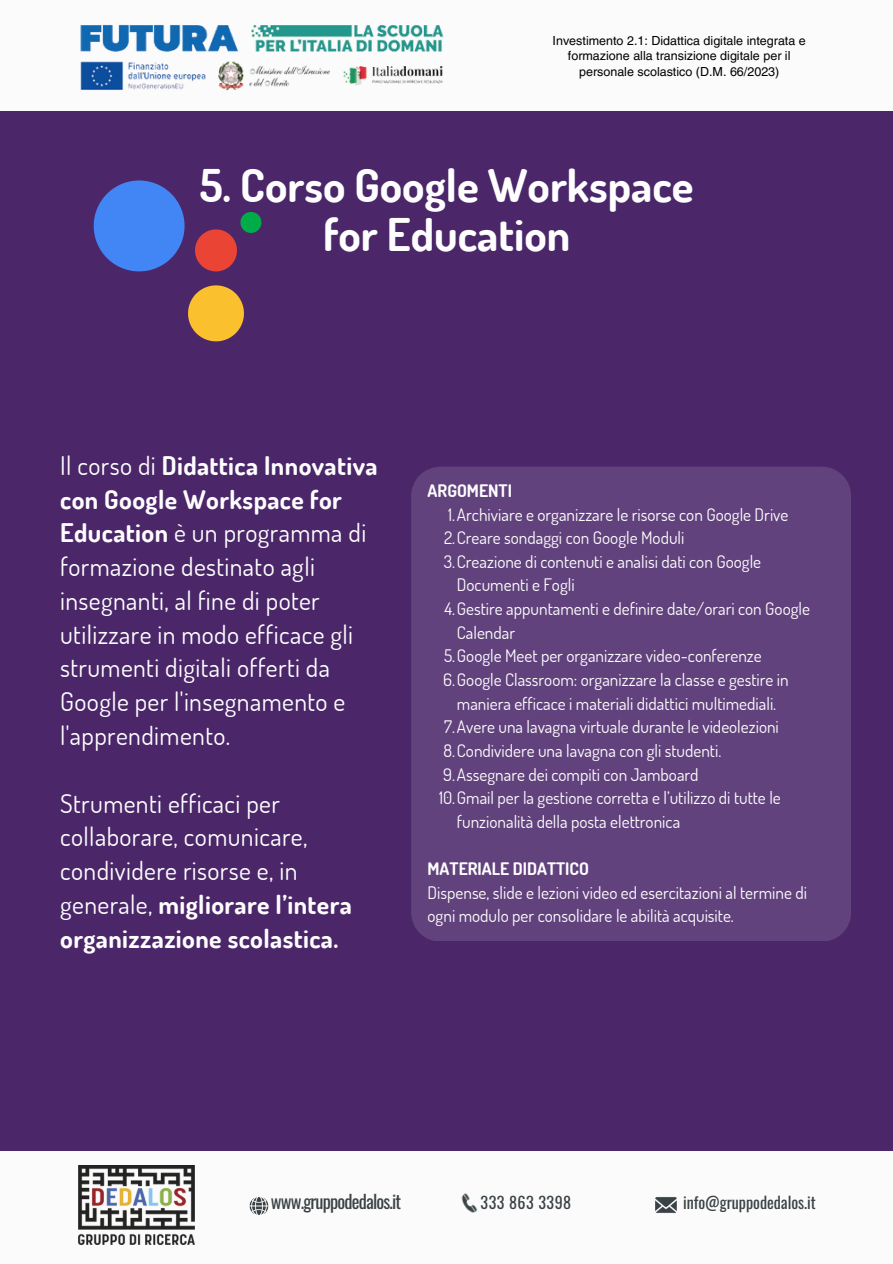
<style>
.page{position:relative;width:893px;height:1264px;background:#fff}
.page>*{position:absolute;margin:0;border:0;box-sizing:border-box;transform-origin:0 0}
.t1{font:700 45px/48.3px "Dosis";color:#fefefe;text-align:center}
.t2{font:25.65px/33.8px "Dosis";letter-spacing:.015em;color:#fefefe}
.t3{font:18.3px "Oswald";letter-spacing:-.045em;color:#3b4246}
.t4{font:17.25px/23.7px "Dosis";color:#fefefe}
.t5{font:700 17.25px "Dosis";color:#fefefe}
.t6{font:16.05px "Oswald";color:#3b4246}
.t7{font:16.05px "Oswald";letter-spacing:.03em;color:#3b4246}
.t8{font:12.45px "Helvetica LT Pro";color:#000}
.s1{font-weight:700}
</style>
<div class="page">
<div style="left:0;top:0;width:892px;height:1263px;background:#4b276a"></div>
<div style="left:0;top:0;width:892px;height:110px;background:#fafbfa"></div>
<img style="left:80px;top:25px;width:364px;height:66px">
<div style="left:411px;top:466px;width:440px;height:475px;background:#62427d;border-radius:29px"></div>
<svg style="left:94px;top:180px;width:90px;height:91px"></svg>
<svg style="left:188px;top:285px;width:56px;height:56px"></svg>
<svg style="left:195px;top:212px;width:66px;height:59px"></svg>
<div style="left:0;top:1150px;width:892px;height:113px;background:#fafbfa"></div>
<img style="left:78px;top:1165px;width:116px;height:79px">
<img style="left:249px;top:1197px;width:20px;height:18px">
<img style="left:461px;top:1193px;width:17px;height:20px">
<img style="left:655px;top:1197px;width:22px;height:16px">
<p class="t8" style="left:552px;top:36px;width:255px">Investimento 2.1: Didattica digitale integrata e</p>
<p class="t8" style="left:568px;top:52px;width:224px">formazione alla transizione digitale per il</p>
<p class="t8" style="left:579px;top:67px;width:202px">personale scolastico (D.M. 66/2023)</p>
<p class="t1" style="left:200px;top:160px;width:495px">5. Corso Google Workspace for Education</p>
<p class="t2" style="left:60px;top:448px;width:319px">Il corso di <span class="s1">Didattica Innovativa con Google Workspace for<br>Education</span> è un programma di formazione destinato agli insegnanti, al fine di poter utilizzare in modo efficace gli strumenti digitali offerti da<br>Google per l'insegnamento e l'apprendimento.</p>
<p class="t2" style="left:60px;top:785px;width:293px">Strumenti efficaci per collaborare, comunicare, condividere risorse e, in generale, <span class="s1">migliorare l’intera organizzazione scolastica.</span></p>
<h1 class="t5" style="left:427px;top:479px;width:86px">ARGOMENTI</h1>
<p class="t4" style="left:448px;top:502px;width:342px">1.Archiviare e organizzare le risorse con Google Drive</p>
<h2 class="t4" style="left:444px;top:525px;width:242px">2.Creare sondaggi con Google Moduli</h2>
<h2 class="t4" style="left:457px;top:549px;width:306px;text-indent:-13px">3.Creazione di contenuti e analisi dati con Google<br>Documenti e Fogli</h2>
<h3 class="t4" style="left:457px;top:596px;width:354px;text-indent:-12px">4.Gestire appuntamenti e definire date/orari con Google<br>Calendar</h3>
<p class="t4" style="left:444px;top:643px;width:319px">5.Google Meet per organizzare video-conferenze</p>
<p class="t4" style="left:443px;top:667px;width:347px;text-align:center">6.Google Classroom: organizzare la classe e gestire in maniera efficace i materiali didattici multimediali.</p>
<p class="t4" style="left:444px;top:714px;width:336px">7.Avere una lavagna virtuale durante le videolezioni</p>
<p class="t4" style="left:443px;top:738px;width:279px">8.Condividere una lavagna con gli studenti.</p>
<p class="t4" style="left:443px;top:761px;width:257px">9.Assegnare dei compiti con Jamboard</p>
<p class="t4" style="left:457px;top:785px;width:325px;text-indent:-18px">10.Gmail per la gestione corretta e l’utilizzo di tutte le funzionalità della posta elettronica</p>
<p class="t4" style="left:427px;top:856px;width:381px"><span class="s1">MATERIALE DIDATTICO<br></span>Dispense, slide e lezioni video ed esercitazioni al termine di ogni modulo per consolidare le abilità acquisite.</p>
<p class="t3" style="left:271px;top:1186px;width:132px">www.gruppodedalos.it</p>
<p class="t7" style="left:480px;top:1189px;width:92px">333 863 3398</p>
<p class="t6" style="left:683px;top:1189px;width:134px">info@gruppodedalos.it</p>
</div>
